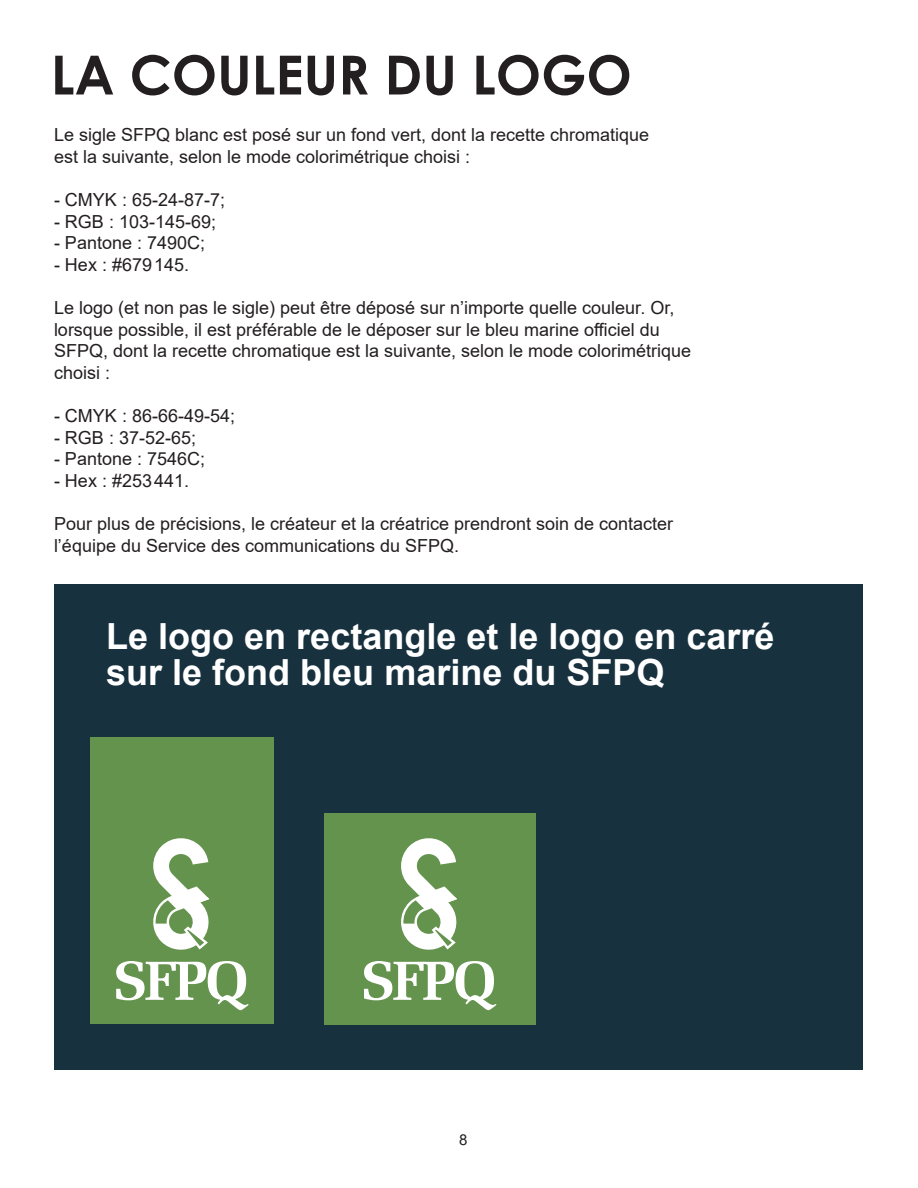
<style>
.page{position:relative;width:918px;height:1188px;background:#fff}
.page>*{position:absolute;margin:0;border:0;box-sizing:border-box;transform-origin:0 0}
.Style_de_paragraphe{font:700 54px "Century Gothic";color:#231f20}
.t1{font:700 36px/36px "Arial";color:#fff}
.t2{font:18px/21.6px "Arial";color:#231f20}
.t3{font:15px "Arial";color:#231f20}
</style>
<div class="page">
<div style="left:54px;top:584px;width:808px;height:485px;background:#18313f"></div>
<div style="left:90px;top:738px;width:184px;height:286px;background:#64934e"></div>
<div style="left:324px;top:813px;width:211px;height:211px;background:#64934e"></div>
<svg style="left:116px;top:961px;width:133px;height:49px"></svg>
<svg style="left:153px;top:838px;width:57px;height:112px"></svg>
<svg style="left:364px;top:961px;width:133px;height:49px"></svg>
<svg style="left:401px;top:838px;width:56px;height:112px"></svg>
<p class="Style_de_paragraphe" style="left:51px;top:34px;width:583px">LA COULEUR DU LOGO</p>
<p class="t2" style="left:54px;top:124px;width:597px">Le sigle SFPQ blanc est posé sur un fond vert, dont la recette chromatique</p>
<p class="t2" style="left:54px;top:145px;width:418px">est la suivante, selon le mode colorimétrique choisi :</p>
<p class="t2" style="left:54px;top:189px;width:173px">- CMYK : 65-24-87-7;</p>
<p class="t2" style="left:54px;top:210px;width:164px">- RGB : 103-145-69;</p>
<p class="t2" style="left:54px;top:232px;width:153px">- Pantone : 7490C;</p>
<p class="t2" style="left:54px;top:253px;width:137px">- Hex : #679145.</p>
<p class="t2" style="left:54px;top:297px;width:639px">Le logo (et non pas le sigle) peut être déposé sur n’importe quelle couleur. Or, lorsque possible, il est préférable de le déposer sur le bleu marine officiel du SFPQ, dont la recette chromatique est la suivante, selon le mode colorimétrique choisi :</p>
<p class="t2" style="left:54px;top:405px;width:183px">- CMYK : 86-66-49-54;</p>
<p class="t2" style="left:54px;top:426px;width:144px">- RGB : 37-52-65;</p>
<p class="t2" style="left:54px;top:448px;width:153px">- Pantone : 7546C;</p>
<p class="t2" style="left:54px;top:469px;width:137px">- Hex : #253441.</p>
<p class="t2" style="left:54px;top:513px;width:621px">Pour plus de précisions, le créateur et la créatrice prendront soin de contacter l’équipe du Service des communications du SFPQ.</p>
<p class="t1" style="left:106px;top:619px;width:670px">Le logo en rectangle et le logo en carré sur le fond bleu marine du SFPQ</p>
<p class="t3" style="left:459px;top:1129px;width:10px">8</p>
</div>
